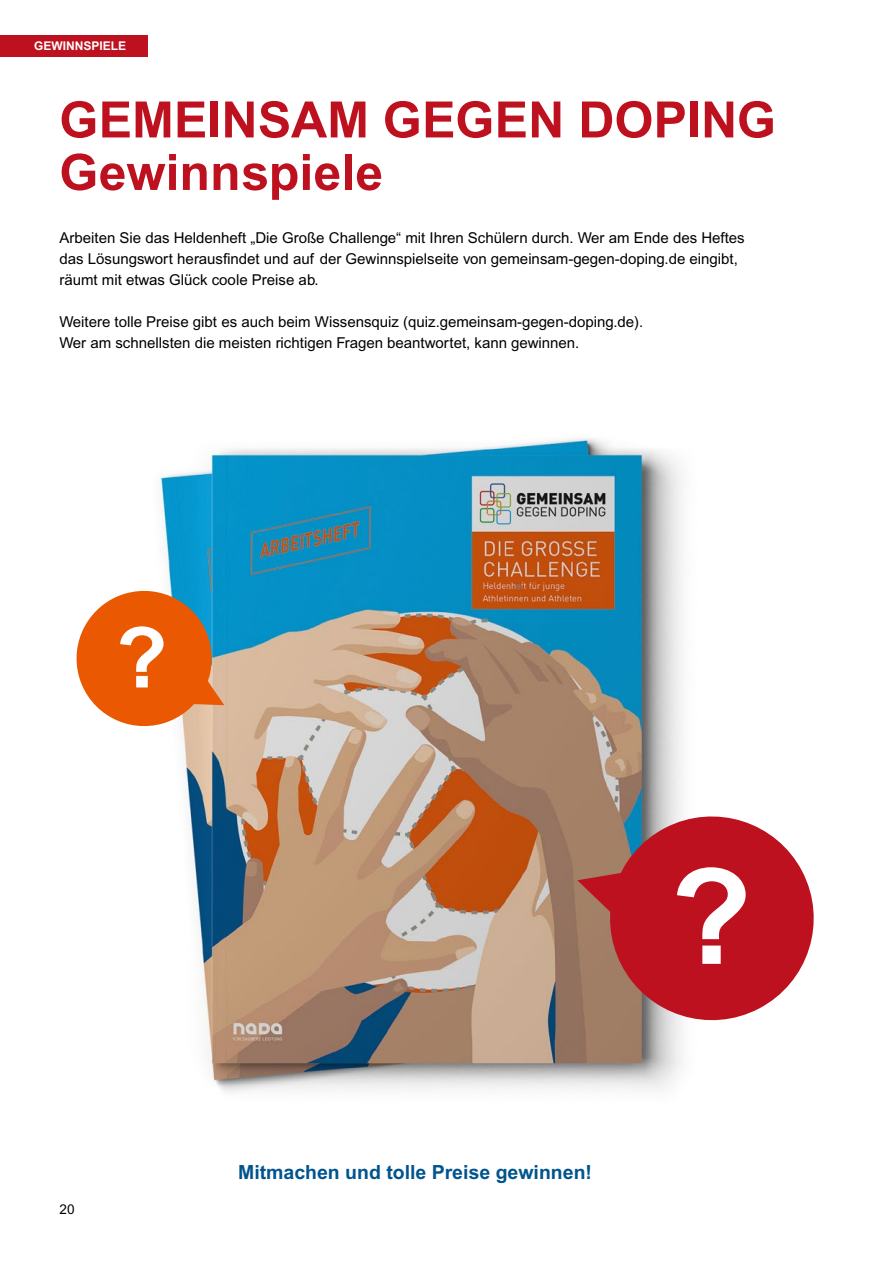
<style>
.page{position:relative;width:893px;height:1263px;background:#fff}
.page>*{position:absolute;margin:0;border:0;box-sizing:border-box;transform-origin:0 0}
.t1{font:700 50.25px/52.5px "Arial";color:#be111f}
.t2{font:700 19.5px "Arial";color:#00548e}
.t3{font:15px/21px "Arial";color:#000}
.t4{font:13.5px "Arial";color:#000}
.t5{font:700 12px "Arial";color:#fff}
</style>
<div class="page">
<img style="left:158px;top:438px;width:524px;height:655px">
<div style="left:0;top:35px;width:147px;height:21px;background:#be111f"></div>
<svg style="left:596px;top:802px;width:218px;height:232px;fill:#be111f"></svg>
<svg style="left:577px;top:872px;width:49px;height:44px;background:#b33e3b"></svg>
<svg style="left:677px;top:867px;width:69px;height:97px"></svg>
<svg style="left:76px;top:583px;width:148px;height:151px"></svg>
<p class="t5" style="left:34px;top:39px;width:94px">GEWINNSPIELE</p>
<h1 class="t1" style="left:60px;top:93px;width:718px">GEMEINSAM GEGEN DOPING<br>Gewinnspiele</h1>
<p class="t3" style="left:60px;top:227px;width:687px">Arbeiten Sie das Heldenheft „Die Große Challenge“ mit Ihren Schülern durch. Wer am Ende des Heftes das Lösungswort herausfindet und auf der Gewinnspielseite von gemeinsam-gegen-doping.de eingibt, räumt mit etwas Glück coole Preise ab.</p>
<p class="t3" style="left:60px;top:311px;width:585px">Weitere tolle Preise gibt es auch beim Wissensquiz (quiz.gemeinsam-gegen-doping.de).<br>Wer am schnellsten die meisten richtigen Fragen beantwortet, kann gewinnen.</p>
<p class="t4" style="left:60px;top:1201px;width:17px">20</p>
<h2 class="t2" style="left:238px;top:1160px;width:355px">Mitmachen und tolle Preise gewinnen!</h2>
</div>
